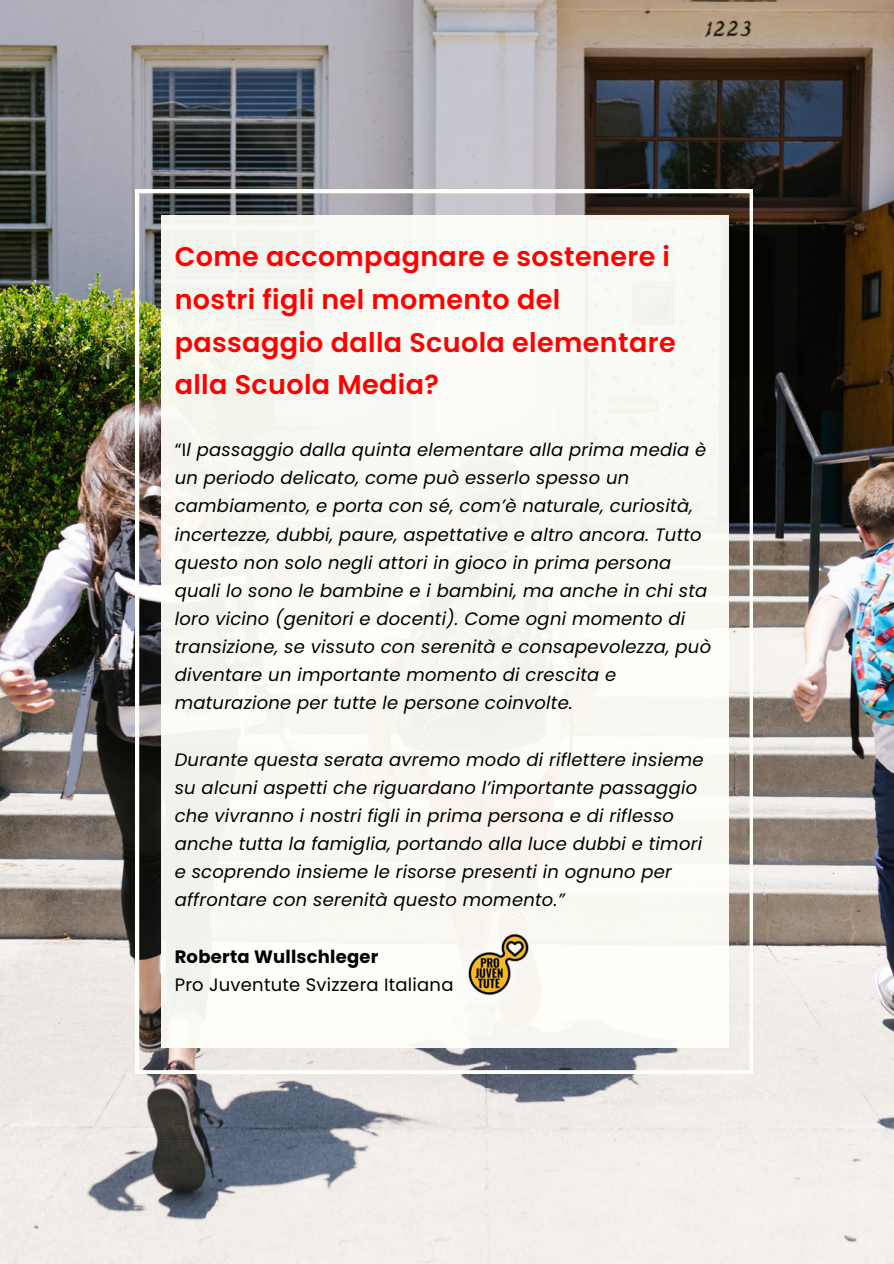
<style>
.page{position:relative;width:894px;height:1264px;background:#fff}
.page>*{position:absolute;margin:0;border:0;box-sizing:border-box;transform-origin:0 0}
.t1{font:600 27px/42.8px "Poppins";letter-spacing:.015em;color:#f00}
.t2{font:italic 18px/28.2px "Poppins";letter-spacing:.015em;color:#000}
.t3{font:18px "Poppins";letter-spacing:.015em;color:#000}
.t4{font:700 18px "Poppins";letter-spacing:.015em;color:#000}
.s1{font-style:normal}
</style>
<div class="page">
<img style="left:0;top:0;width:893px;height:1263px">
<img style="left:136px;top:190px;width:616px;height:883px">
<div style="left:161px;top:215px;width:567px;height:833px;background:#f9f8f3"></div>
<img style="left:468px;top:934px;width:60px;height:62px">
<h1 class="t1" style="left:175px;top:235px;width:502px">Come accompagnare e sostenere i nostri figli nel momento del passaggio dalla Scuola elementare alla Scuola Media?</h1>
<p class="t2" style="left:175px;top:436px;width:538px"><span class="s1">“I</span>l passaggio dalla quinta elementare alla prima media è un periodo delicato, come può esserlo spesso un cambiamento, e porta con sé, com’è naturale, curiosità, incertezze, dubbi, paure, aspettative e altro ancora. Tutto questo non solo negli attori in gioco in prima persona quali lo sono le bambine e i bambini, ma anche in chi sta loro vicino (genitori e docenti). Come ogni momento di transizione, se vissuto con serenità e consapevolezza, può diventare un importante momento di crescita e maturazione per tutte le persone coinvolte.</p>
<p class="t2" style="left:175px;top:745px;width:530px">Durante questa serata avremo modo di riflettere insieme su alcuni aspetti che riguardano l’importante passaggio che vivranno i nostri figli in prima persona e di riflesso anche tutta la famiglia, portando alla luce dubbi e timori e scoprendo insieme le risorse presenti in ognuno per affrontare con serenità questo momento.”</p>
<p class="t4" style="left:175px;top:943px;width:205px">Roberta Wullschleger</p>
<p class="t3" style="left:175px;top:971px;width:280px">Pro Juventute Svizzera Italiana</p>
</div>
